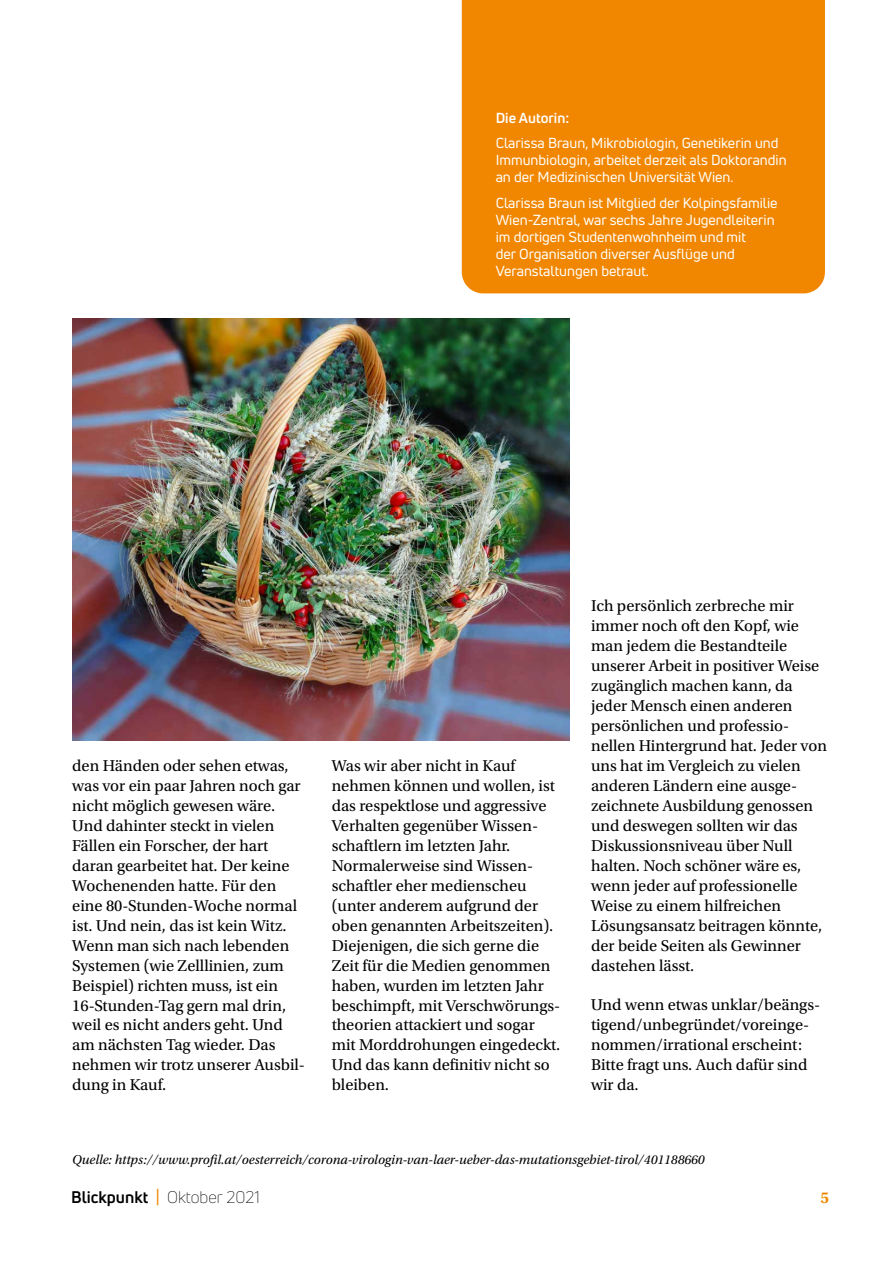
<style>
.page{position:relative;width:893px;height:1263px;background:#fff}
.page>*{position:absolute;margin:0;border:0;box-sizing:border-box;transform-origin:0 0}
.t1{font:16.5px/20px "Utopia Std";color:#000}
.t2{font:300 16.5px "Uni Neue";color:#000}
.t3{font:600 16.5px "Utopia Std";color:#f18700}
.t4{font:14.25px/17.1px "Uni Neue";color:#fff}
.t5{font:700 14.25px "Uni Neue";color:#fff}
.t6{font:italic 13.5px "Utopia Std";color:#000}
.s1{font-weight:700}
.s2{font-weight:400;color:#f18700}
</style>
<div class="page">
<div style="left:462px;top:0;width:363px;height:293px;background:#f18700"></div>
<img style="left:72px;top:319px;width:498px;height:422px">
<p class="t5" style="left:496px;top:109px;width:75px">Die Autorin:</p>
<p class="t4" style="left:496px;top:134px;width:292px">Clarissa Braun, Mikrobiologin, Genetikerin und<br>Immunbiologin, arbeitet derzeit als Doktorandin an der Medizinischen Universität Wien.</p>
<p class="t4" style="left:496px;top:194px;width:283px">Clarissa Braun ist Mitglied der Kolpingsfamilie Wien-Zentral, war sechs Jahre Jugendleiterin im dortigen Studentenwohnheim und mit<br>der Organisation diverser Ausflüge und Veranstaltungen betraut.</p>
<p class="t1" style="left:72px;top:756px;width:234px">den Händen oder sehen etwas, was vor ein paar Jahren noch gar nicht möglich gewesen wäre.<br>Und dahinter steckt in vielen<br>Fällen ein Forscher, der hart daran gearbeitet hat. Der keine<br>Wochenenden hatte. Für den eine 80-Stunden-Woche normal ist. Und nein, das ist kein Witz.<br>Wenn man sich nach lebenden<br>Systemen (wie Zelllinien, zum<br>Beispiel) richten muss, ist ein<br>16-Stunden-Tag gern mal drin, weil es nicht anders geht. Und am nächsten Tag wieder. Das nehmen wir trotz unserer Ausbil&shy;dung in Kauf.</p>
<p class="t1" style="left:332px;top:756px;width:230px">Was wir aber nicht in Kauf nehmen können und wollen, ist das respektlose und aggressive<br>Verhalten gegenüber Wissen&shy;schaftlern im letzten Jahr.<br>Normalerweise sind Wissen&shy;schaftler eher medienscheu (unter anderem aufgrund der oben genannten Arbeitszeiten).<br>Diejenigen, die sich gerne die<br>Zeit für die Medien genommen haben, wurden im letzten Jahr beschimpft, mit Verschwörungs&shy;theorien attackiert und sogar mit Morddrohungen eingedeckt.<br>Und das kann definitiv nicht so bleiben.</p>
<p class="t1" style="left:591px;top:596px;width:237px">Ich persönlich zerbreche mir immer noch oft den Kopf, wie man jedem die Bestandteile unserer Arbeit in positiver Weise zugänglich machen kann, da jeder Mensch einen anderen persönlichen und professio&shy;nellen Hintergrund hat. Jeder von uns hat im Vergleich zu vielen anderen Ländern eine ausge&shy;zeichnete Ausbildung genossen und deswegen sollten wir das<br>Diskussionsniveau über Null halten. Noch schöner wäre es, wenn jeder auf professionelle<br>Weise zu einem hilfreichen<br>Lösungsansatz beitragen könnte, der beide Seiten als Gewinner dastehen lässt.</p>
<p class="t1" style="left:591px;top:995px;width:231px">Und wenn etwas unklar/beängs&shy;tigend/unbegründet/voreinge&shy;nommen/irrational erscheint:<br>Bitte fragt uns. Auch dafür sind wir da.</p>
<p class="t6" style="left:72px;top:1153px;width:634px">Quelle: https://www.profil.at/oesterreich/corona-virologin-van-laer-ueber-das-mutationsgebiet-tirol/401188660</p>
<p class="t2" style="left:71px;top:1187px;width:190px"><span class="s1">Blickpunkt</span> <span class="s2">|</span> Oktober 2021</p>
<p class="t3" style="left:821px;top:1188px;width:10px">5</p>
</div>
